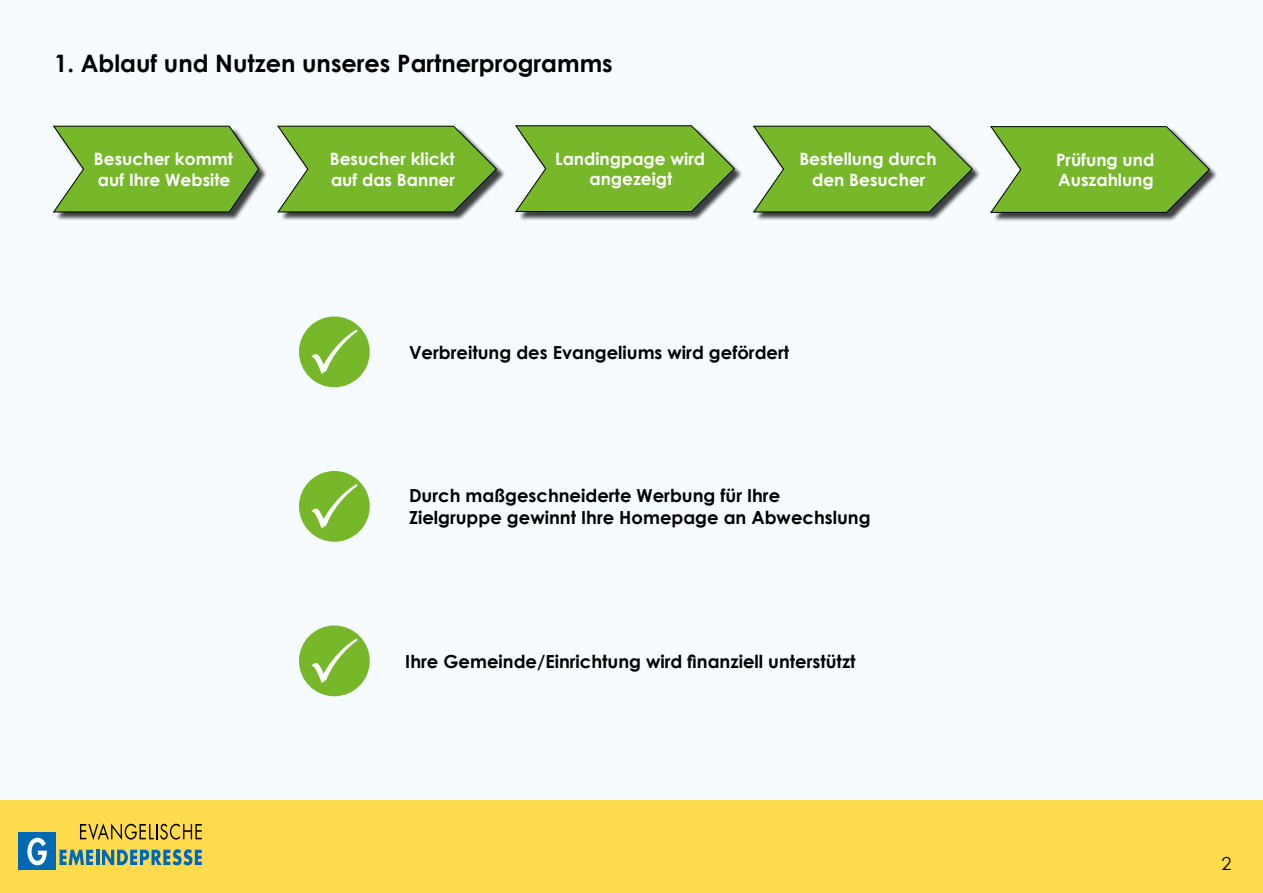
<style>
.page{position:relative;width:1263px;height:893px;background:#fff}
.page>*{position:absolute;margin:0;border:0;box-sizing:border-box;transform-origin:0 0}
.t1{font:700 24px "Century Gothic";color:#000}
.t2{font:700 18px/21.6px "Century Gothic";color:#000}
.t3{font:18px "Century Gothic";color:#000}
.t4{font:700 17.1px/20.5px "Century Gothic";color:#fff}
</style>
<div class="page">
<div style="left:0;top:0;width:1263px;height:800px;background:#f5fbfe"></div>
<div style="left:0;top:800px;width:1263px;height:93px;background:#ffdb4d"></div>
<svg style="left:60px;top:850px;width:33px;height:15px"></svg>
<hr style="left:96px;top:850px;width:3px;height:15px;background:#0069b4">
<svg style="left:102px;top:849px;width:100px;height:16px"></svg>
<svg style="left:80px;top:823px;width:122px;height:17px"></svg>
<div style="left:18px;top:832px;width:38px;height:38px;background:#0069b4"></div>
<svg style="left:27px;top:837px;width:20px;height:28px"></svg>
<div style="left:55px;top:127px;width:213px;height:95px;background:#000;opacity:.75"></div>
<svg style="left:53px;top:126px;width:206px;height:86px;background:#81b843"></svg>
<div style="left:279px;top:127px;width:227px;height:95px;background:#000;opacity:.75"></div>
<svg style="left:277px;top:126px;width:220px;height:86px;background:#84ba47"></svg>
<div style="left:517px;top:127px;width:226px;height:94px;background:#000;opacity:.75"></div>
<svg style="left:515px;top:125px;width:220px;height:87px;background:#83b948"></svg>
<div style="left:992px;top:128px;width:227px;height:94px;background:#000;opacity:.75"></div>
<svg style="left:990px;top:126px;width:220px;height:87px;background:#83b948"></svg>
<div style="left:755px;top:127px;width:226px;height:95px;background:#000;opacity:.75"></div>
<svg style="left:753px;top:126px;width:220px;height:86px;background:#84ba48"></svg>
<div style="left:299px;top:471px;width:71px;height:71px;background:#76b82a;border-radius:50%"></div>
<svg style="left:311px;top:484px;width:46px;height:45px"></svg>
<div style="left:299px;top:316px;width:71px;height:71px;background:#76b82a;border-radius:50%"></div>
<svg style="left:311px;top:330px;width:46px;height:44px"></svg>
<div style="left:299px;top:625px;width:71px;height:71px;background:#76b82a;border-radius:50%"></div>
<svg style="left:311px;top:638px;width:46px;height:45px"></svg>
<h1 class="t1" style="left:54px;top:45px;width:560px">1. Ablauf und Nutzen unseres Partnerprogramms</h1>
<p class="t4" style="left:94px;top:148px;width:140px">Besucher kommt auf Ihre Website</p>
<p class="t4" style="left:330px;top:148px;width:127px">Besucher klickt auf das Banner</p>
<p class="t4" style="left:555px;top:148px;width:151px;text-align:center">Landingpage wird angezeigt</p>
<p class="t4" style="left:1056px;top:148px;width:100px">Prüfung und<br>Auszahlung</p>
<p class="t4" style="left:799px;top:148px;width:139px;text-align:center">Bestellung durch den Besucher</p>
<p class="t2" style="left:409px;top:340px;width:382px">Verbreitung des Evangeliums wird gefördert</p>
<p class="t2" style="left:409px;top:484px;width:463px">Durch maßgeschneiderte Werbung für Ihre<br>Zielgruppe gewinnt Ihre Homepage an Abwechslung</p>
<p class="t2" style="left:405px;top:649px;width:452px">Ihre Gemeinde/Einrichtung wird finanziell unterstützt</p>
<p class="t3" style="left:1221px;top:851px;width:11px">2</p>
</div>
